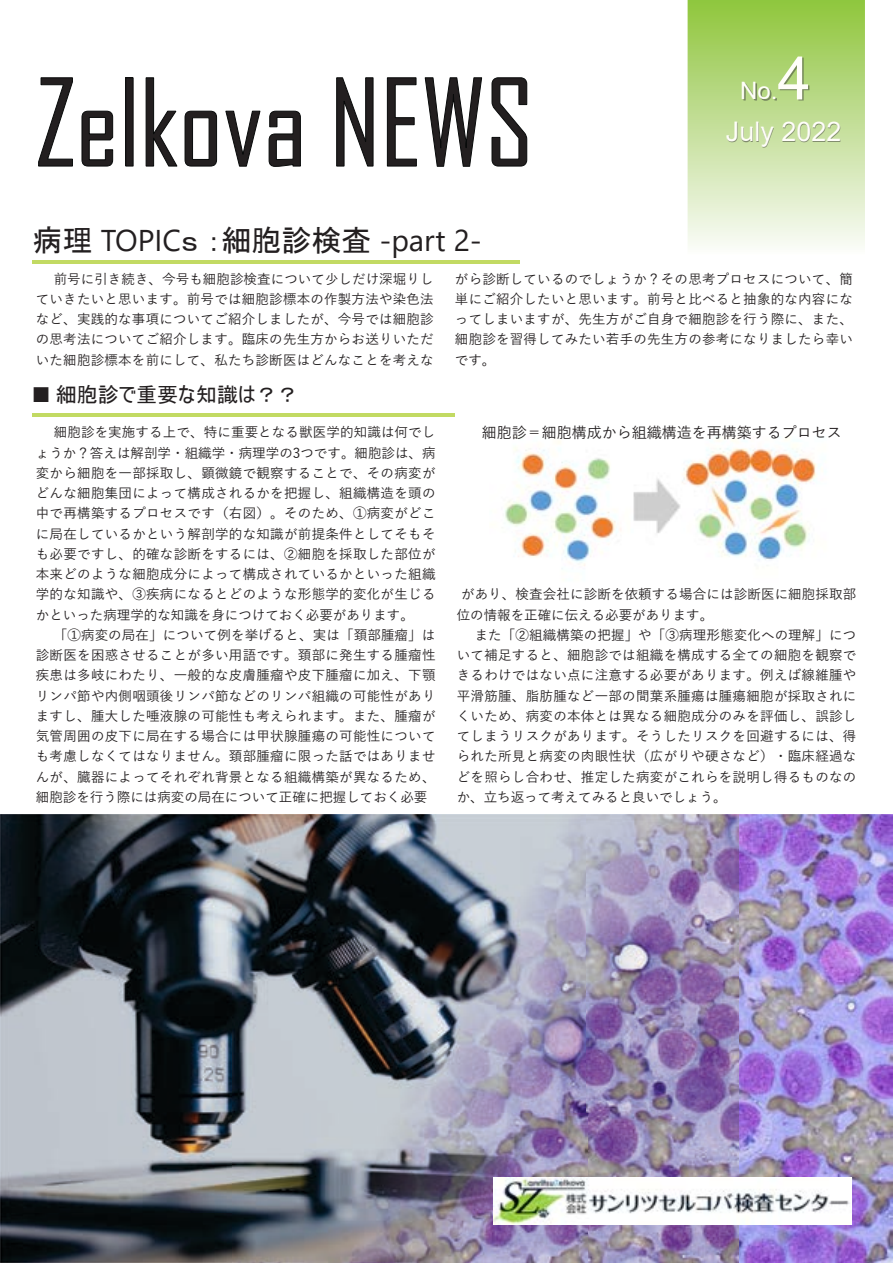
<style>
.page{position:relative;width:893px;height:1263px;background:#fff}
.page>*{position:absolute;margin:0;border:0;box-sizing:border-box;transform-origin:0 0}
.t1{font:115.5px "Agency FB";color:#231f20}
.t2{font:60px "Arial";color:#fffef9}
.t3{font:30px "Segoe UI";color:#231f20}
.t4{font:27px "Arial";color:#fff}
.t5{font:24px "Arial";color:#fffef9}
.t6{font:21px "MS UI Gothic";color:#231f20}
.t7{font:500 15px "Yu Gothic";color:#231f20}
.t8{font:500 13.5px/20.2px "Yu Gothic";letter-spacing:.015em;color:#231f20;text-align:justify}
.s1{font-family:"MS UI Gothic"}
.s2{font-family:"Segoe UI"}
</style>
<div class="page">
<img style="left:0;top:814px;width:893px;height:449px">
<hr style="left:32px;top:260px;width:488px;height:4px;background:#c2da63">
<hr style="left:32px;top:414px;width:422px;height:3px;background:#c2da63">
<svg style="left:688px;top:0;width:177px;height:246px;background:#c3df98"></svg>
<div style="left:743px;top:83px;width:34px;height:18px;background:#b5d781"></div>
<div style="left:780px;top:58px;width:29px;height:43px;background:linear-gradient(to bottom,#a7d169,#bad988)"></div>
<div style="left:727px;top:123px;width:113px;height:25px;background:#c8e1a0"></div>
<svg style="left:38px;top:77px;width:35px;height:89px"></svg>
<svg style="left:82px;top:111px;width:31px;height:55px"></svg>
<svg style="left:146px;top:77px;width:32px;height:89px"></svg>
<svg style="left:185px;top:111px;width:32px;height:55px"></svg>
<svg style="left:225px;top:111px;width:35px;height:56px"></svg>
<svg style="left:269px;top:111px;width:32px;height:56px"></svg>
<svg style="left:336px;top:77px;width:37px;height:89px"></svg>
<svg style="left:387px;top:77px;width:30px;height:89px"></svg>
<svg style="left:425px;top:77px;width:57px;height:90px"></svg>
<svg style="left:492px;top:77px;width:35px;height:89px"></svg>
<img style="left:494px;top:1177px;width:357px;height:48px">
<img style="left:505px;top:439px;width:311px;height:130px">
<h1 class="t1" style="left:36px;top:78px;width:499px">Zelkova NEWS</h1>
<h3 class="t3" style="left:32px;top:229px;width:451px"><span class="s1">病理</span> TOPIC<span class="s1">ｓ：細胞診検査</span> -part 2-</h3>
<h2 class="t2" style="left:777px;top:56px;width:35px">4</h2>
<h3 class="t5" style="left:740px;top:82px;width:39px">No.</h3>
<h3 class="t4" style="left:726px;top:122px;width:117px">July 2022</h3>
<p class="t8" style="left:36px;top:268px;width:399px;text-indent:18px">前号に引き続き、今号も細胞診検査について少しだけ深堀りしていきたいと思います。前号では細胞診標本の作製方法や染色法など、実践的な事項についてご紹介しましたが、今号では細胞診の思考法についてご紹介します。臨床の先生方からお送りいただいた細胞診標本を前にして、私たち診断医はどんなことを考えな</p>
<p class="t8" style="left:455px;top:268px;width:399px">がら診断しているのでしょうか？その思考プロセスについて、簡単にご紹介したいと思います。前号と比べると抽象的な内容になってしまいますが、先生方がご自身で細胞診を行う際に、また、細胞診を習得してみたい若手の先生方の参考になりましたら幸いです。</p>
<h3 class="t6" style="left:32px;top:383px;width:267px"><span class="s2">■</span> 細胞診で重要な知識は？？</h3>
<p class="t8" style="left:36px;top:422px;width:401px;text-indent:18px">細胞診を実施する上で、特に重要となる獣医学的知識は何でしょうか？答えは解剖学・組織学・病理学の3つです。細胞診は、病変から細胞を一部採取し、顕微鏡で観察することで、その病変がどんな細胞集団によって構成されるかを把握し、組織構造を頭の中で再構築するプロセスです（右図）。そのため、①病変がどこに局在しているかという解剖学的な知識が前提条件としてそもそも必要ですし、的確な診断をするには、②細胞を採取した部位が本来どのような細胞成分によって構成されているかといった組織学的な知識や、③疾病になるとどのような形態学的変化が生じるかといった病理学的な知識を身につけておく必要があります。</p>
<p class="t8" style="left:36px;top:624px;width:401px;text-indent:18px">「①病変の局在」について例を挙げると、実は「頚部腫瘤」は診断医を困惑させることが多い用語です。頚部に発生する腫瘤性疾患は多岐にわたり、一般的な皮膚腫瘤や皮下腫瘤に加え、下顎リンパ節や内側咽頭後リンパ節などのリンパ組織の可能性がありますし、腫大した唾液腺の可能性も考えられます。また、腫瘤が気管周囲の皮下に局在する場合には甲状腺腫瘍の可能性についても考慮しなくてはなりません。頚部腫瘤に限った話ではありませんが、臓器によってそれぞれ背景となる組織構築が異なるため、細胞診を行う際には病変の局在について正確に把握しておく必要</p>
<p class="t7" style="left:482px;top:425px;width:362px">細胞診＝細胞構成から組織構造を再構築するプロセス</p>
<p class="t8" style="left:457px;top:584px;width:401px;text-indent:4px">があり、検査会社に診断を依頼する場合には診断医に細胞採取部位の情報を正確に伝える必要があります。</p>
<p class="t8" style="left:457px;top:624px;width:401px;text-indent:18px">また「②組織構築の把握」や「③病理形態変化への理解」について補足すると、細胞診では組織を構成する全ての細胞を観察できるわけではない点に注意する必要があります。例えば線維腫や平滑筋腫、脂肪腫など一部の間葉系腫瘍は腫瘍細胞が採取されにくいため、病変の本体とは異なる細胞成分のみを評価し、誤診してしまうリスクがあります。そうしたリスクを回避するには、得られた所見と病変の肉眼性状（広がりや硬さなど）・臨床経過などを照らし合わせ、推定した病変がこれらを説明し得るものなのか、立ち返って考えてみると良いでしょう。</p>
</div>
